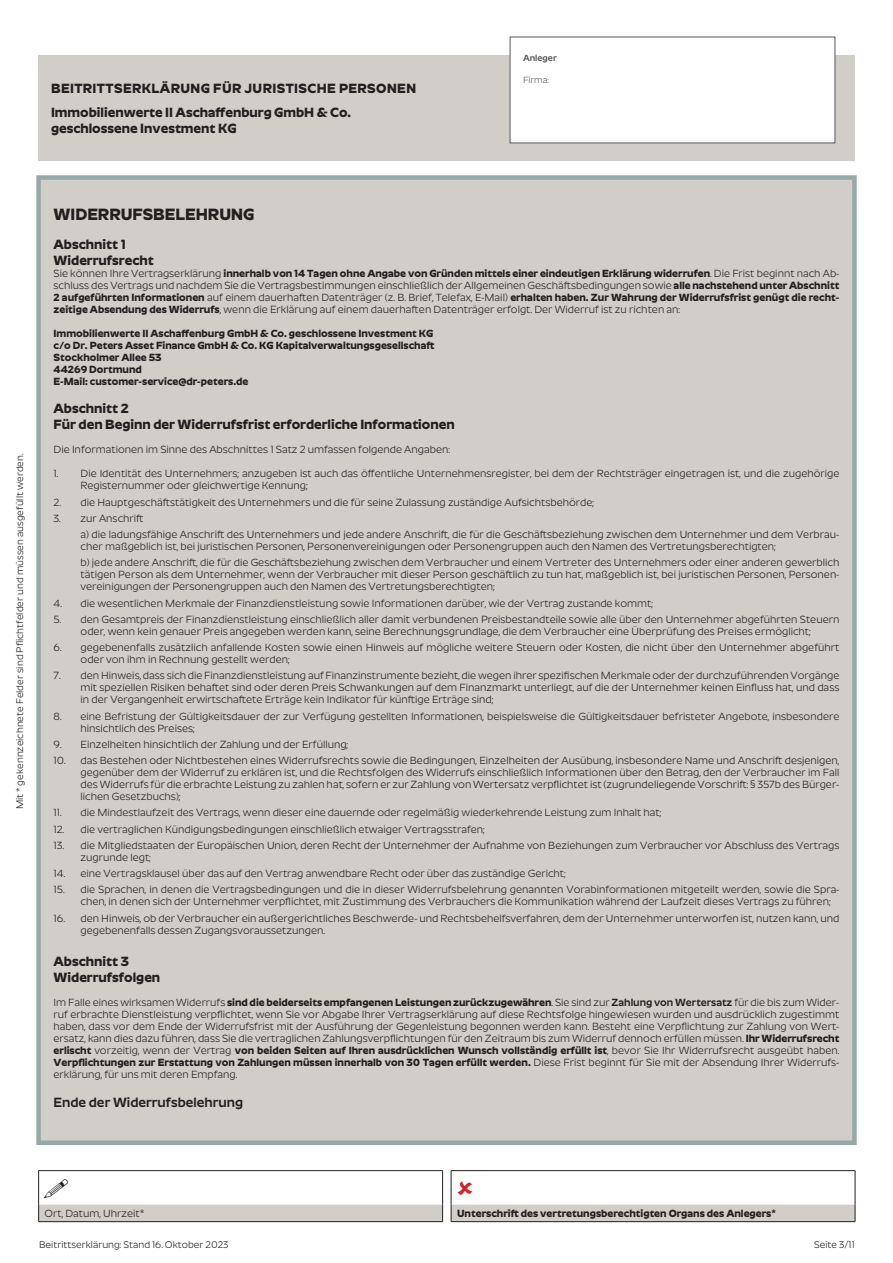
<style>
.page{position:relative;width:893px;height:1263px;background:#fff}
.page>*{position:absolute;margin:0;border:0;box-sizing:border-box;transform-origin:0 0}
.t1{font:700 16.5px "Roundo";color:#231f20}
.t2{font:700 13.5px/16.5px "Roundo";color:#231f20}
.t3{font:700 13.5px "Roundo";letter-spacing:.03em;color:#231f20}
.t4{font:600 13.5px "Roundo";color:#231f20}
.t5{font:10.5px/12px "Roundo";color:#231f20}
.t6{font:700 10.5px "Roundo";color:#231f20}
.t7{font:9.75px "Roundo";color:#231f20}
.t8{font:600 9px "Roundo";color:#57585a}
.t9{font:9px "Roundo";color:#57585a}
.s1{font-weight:700}
.s2{font-weight:600}
</style>
<div class="page">
<div style="left:38px;top:55px;width:817px;height:106px;background:#d1cdc9"></div>
<div style="left:39px;top:178px;width:815px;height:965px;background:#d1cdc9"></div>
<div style="left:36px;top:175px;width:821px;height:970px;border:4px solid #95aaa7"></div>
<svg style="left:38px;top:1204px;width:818px;height:18px;background:#cecac6"></svg>
<hr style="left:451px;top:1221px;width:404px;height:1px;background:#231f20">
<hr style="left:38px;top:1170px;width:405px;height:1px;background:#231f20">
<hr style="left:38px;top:1171px;width:1px;height:33px;background:#231f20">
<hr style="left:442px;top:1171px;width:1px;height:33px;background:#231f20">
<hr style="left:451px;top:1170px;width:404px;height:1px;background:#231f20">
<hr style="left:855px;top:1171px;width:1px;height:33px;background:#231f20">
<hr style="left:451px;top:1171px;width:1px;height:33px;background:#231f20">
<div style="left:510px;top:37px;width:325px;height:106px;background:#fff"></div>
<p class="t3" style="left:51px;top:80px;width:367px">BEITRITTSERKLÄRUNG FÜR JURISTISCHE PERSONEN</p>
<p class="t2" style="left:51px;top:105px;width:302px">Immobilienwerte II Aschaffenburg GmbH &amp; Co. geschlossene Investment KG</p>
<p class="t8" style="left:523px;top:53px;width:35px">Anleger</p>
<p class="t9" style="left:523px;top:75px;width:27px">Firma:</p>
<p class="t7" style="left:14px;top:809px;width:357px;rotate:-90deg">Mit * gekennzeichnete Felder sind Pflichtfelder und müssen ausgefüllt werden.</p>
<p class="t1" style="left:54px;top:205px;width:202px">WIDERRUFSBELEHRUNG</p>
<p class="t2" style="left:54px;top:237px;width:74px">Abschnitt 1</p>
<p class="t2" style="left:54px;top:253px;width:102px">Widerrufsrecht</p>
<p class="t5" style="left:54px;top:268px;width:787px;text-align:justify">Sie können Ihre Vertragserklärung <span class="s1">innerhalb von 14 Tagen ohne Angabe von Gründen mittels einer eindeutigen Erklärung widerrufen</span>. Die Frist beginnt nach Ab&shy;schluss des Vertrags und nachdem Sie die Vertragsbestimmungen einschließlich der Allgemeinen Geschäftsbedingungen sowie <span class="s1">alle nachstehend unter Abschnitt 2 aufgeführten Informationen</span> auf einem dauerhaften Datenträger (z. B. Brief, Telefax, E-Mail) <span class="s1">erhalten haben. Zur Wahrung der Widerrufsfrist genügt die recht&shy;zeitige Absendung des Widerrufs</span>, wenn die Erklärung auf einem dauerhaften Datenträger erfolgt. Der Widerruf ist zu richten an:</p>
<p class="t6" style="left:54px;top:327px;width:381px">Immobilienwerte II Aschaffenburg GmbH &amp; Co. geschlossene Investment KG</p>
<p class="t6" style="left:54px;top:339px;width:382px">c/o Dr. Peters Asset Finance GmbH &amp; Co. KG Kapitalverwaltungsgesellschaft</p>
<p class="t6" style="left:54px;top:351px;width:110px">Stockholmer Allee 53</p>
<p class="t6" style="left:54px;top:363px;width:90px">44269 Dortmund</p>
<p class="t6" style="left:54px;top:375px;width:196px">E-Mail: customer-service@dr-peters.de</p>
<p class="t2" style="left:54px;top:401px;width:77px">Abschnitt 2</p>
<p class="t2" style="left:54px;top:418px;width:403px">Für den Beginn der Widerrufsfrist erforderliche Informationen</p>
<p class="t5" style="left:54px;top:444px;width:398px">Die Informationen im Sinne des Abschnittes 1 Satz 2 umfassen folgende Angaben:</p>
<p class="t5" style="left:81px;top:468px;width:760px;text-indent:-27px">1. Die Identität des Unternehmers; anzugeben ist auch das öffentliche Unternehmensregister, bei dem der Rechtsträger eingetragen ist, und die zugehörige<br>Registernummer oder gleichwertige Kennung;</p>
<p class="t5" style="left:54px;top:497px;width:542px">2. die Hauptgeschäftstätigkeit des Unternehmers und die für seine Zulassung zuständige Aufsichtsbehörde;</p>
<p class="t5" style="left:54px;top:513px;width:91px">3. zur Anschrift</p>
<p class="t5" style="left:81px;top:529px;width:760px">a) die ladungsfähige Anschrift des Unternehmers und jede andere Anschrift, die für die Geschäftsbeziehung zwischen dem Unternehmer und dem Verbrau&shy;cher maßgeblich ist, bei juristischen Personen, Personenvereinigungen oder Personengruppen auch den Namen des Vertretungsberechtigten;</p>
<p class="t5" style="left:81px;top:557px;width:760px;text-align:justify">b) jede andere Anschrift, die für die Geschäftsbeziehung zwischen dem Verbraucher und einem Vertreter des Unternehmers oder einer anderen gewerblich tätigen Person als dem Unternehmer, wenn der Verbraucher mit dieser Person geschäftlich zu tun hat, maßgeblich ist, bei juristischen Personen, Personen&shy;vereinigungen der Personengruppen auch den Namen des Vertretungsberechtigten;</p>
<p class="t5" style="left:54px;top:598px;width:601px">4. die wesentlichen Merkmale der Finanzdienstleistung sowie Informationen darüber, wie der Vertrag zustande kommt;</p>
<p class="t5" style="left:54px;top:614px;width:787px;text-align:center">5. den Gesamtpreis der Finanzdienstleistung einschließlich aller damit verbundenen Preisbestandteile sowie alle über den Unternehmer abgeführten Steuern oder, wenn kein genauer Preis angegeben werden kann, seine Berechnungsgrundlage, die dem Verbraucher eine Überprüfung des Preises ermöglicht;</p>
<p class="t5" style="left:81px;top:642px;width:760px;text-indent:-27px">6. gegebenenfalls zusätzlich anfallende Kosten sowie einen Hinweis auf mögliche weitere Steuern oder Kosten, die nicht über den Unternehmer abgeführt oder von ihm in Rechnung gestellt werden;</p>
<p class="t5" style="left:81px;top:670px;width:760px;text-align:justify;text-indent:-27px">7. den Hinweis, dass sich die Finanzdienstleistung auf Finanzinstrumente bezieht, die wegen ihrer spezifischen Merkmale oder der durchzuführenden Vorgänge mit speziellen Risiken behaftet sind oder deren Preis Schwankungen auf dem Finanzmarkt unterliegt, auf die der Unternehmer keinen Einfluss hat, und dass in der Vergangenheit erwirtschaftete Erträge kein Indikator für künftige Erträge sind;</p>
<p class="t5" style="left:81px;top:711px;width:760px;text-indent:-27px">8. eine Befristung der Gültigkeitsdauer der zur Verfügung gestellten Informationen, beispielsweise die Gültigkeitsdauer befristeter Angebote, insbesondere hinsichtlich des Preises;</p>
<p class="t5" style="left:54px;top:739px;width:296px">9. Einzelheiten hinsichtlich der Zahlung und der Erfüllung;</p>
<p class="t5" style="left:81px;top:755px;width:760px;text-align:justify;text-indent:-27px">10. das Bestehen oder Nichtbestehen eines Widerrufsrechts sowie die Bedingungen, Einzelheiten der Ausübung, insbesondere Name und Anschrift desjenigen, gegenüber dem der Widerruf zu erklären ist, und die Rechtsfolgen des Widerrufs einschließlich Informationen über den Betrag, den der Verbraucher im Fall des Widerrufs für die erbrachte Leistung zu zahlen hat, sofern er zur Zahlung von Wertersatz verpflichtet ist (zugrundeliegende Vorschrift: § 357b des Bürger&shy;lichen Gesetzbuchs);</p>
<p class="t5" style="left:54px;top:807px;width:609px">11. die Mindestlaufzeit des Vertrags, wenn dieser eine dauernde oder regelmäßig wiederkehrende Leistung zum Inhalt hat;</p>
<p class="t5" style="left:54px;top:824px;width:433px">12. die vertraglichen Kündigungsbedingungen einschließlich etwaiger Vertragsstrafen;</p>
<p class="t5" style="left:81px;top:840px;width:760px;text-indent:-27px">13. die Mitgliedstaaten der Europäischen Union, deren Recht der Unternehmer der Aufnahme von Beziehungen zum Verbraucher vor Abschluss des Vertrags zugrunde legt;</p>
<p class="t5" style="left:54px;top:868px;width:514px">14. eine Vertragsklausel über das auf den Vertrag anwendbare Recht oder über das zuständige Gericht;</p>
<p class="t5" style="left:81px;top:884px;width:760px;text-indent:-27px">15. die Sprachen, in denen die Vertragsbedingungen und die in dieser Widerrufsbelehrung genannten Vorabinformationen mitgeteilt werden, sowie die Spra&shy;chen, in denen sich der Unternehmer verpflichtet, mit Zustimmung des Verbrauchers die Kommunikation während der Laufzeit dieses Vertrags zu führen;</p>
<p class="t5" style="left:81px;top:913px;width:760px;text-indent:-27px">16. den Hinweis, ob der Verbraucher ein außergerichtliches Beschwerde- und Rechtsbehelfsverfahren, dem der Unternehmer unterworfen ist, nutzen kann, und gegebenenfalls dessen Zugangsvoraussetzungen.</p>
<p class="t2" style="left:54px;top:954px;width:77px">Abschnitt 3</p>
<p class="t2" style="left:54px;top:971px;width:108px">Widerrufsfolgen</p>
<p class="t5" style="left:54px;top:997px;width:787px;text-align:justify">Im Falle eines wirksamen Widerrufs <span class="s1">sind die beiderseits empfangenen Leistungen zurückzugewähren</span>. Sie sind zur <span class="s2">Zahlung von Wertersatz</span> für die bis zum Wider&shy;ruf erbrachte Dienstleistung verpflichtet, wenn Sie vor Abgabe Ihrer Vertragserklärung auf diese Rechtsfolge hingewiesen wurden und ausdrücklich zugestimmt haben, dass vor dem Ende der Widerrufsfrist mit der Ausführung der Gegenleistung begonnen werden kann. Besteht eine Verpflichtung zur Zahlung von Wert&shy;ersatz, kann dies dazu führen, dass Sie die vertraglichen Zahlungsverpflichtungen für den Zeitraum bis zum Widerruf dennoch erfüllen müssen. <span class="s1">Ihr Widerrufsrecht erlischt</span> vorzeitig, wenn der Vertrag <span class="s1">von beiden Seiten auf Ihren ausdrücklichen Wunsch vollständig erfüllt ist</span>, bevor Sie Ihr Widerrufsrecht ausgeübt haben.<br><span class="s1">Verpflichtungen zur Erstattung von Zahlungen müssen innerhalb von 30 Tagen erfüllt werden.</span> Diese Frist beginnt für Sie mit der Absendung Ihrer Widerrufs&shy;erklärung, für uns mit deren Empfang.</p>
<p class="t4" style="left:54px;top:1094px;width:191px">Ende der Widerrufsbelehrung</p>
<p class="t5" style="left:45px;top:1208px;width:101px">Ort, Datum, Uhrzeit*</p>
<p class="t6" style="left:457px;top:1207px;width:320px">Unterschrift des vertretungsberechtigten Organs des Anlegers*</p>
<p class="t7" style="left:39px;top:1239px;width:191px">Beitrittserklärung: Stand 16. Oktober 2023</p>
<p class="t7" style="left:814px;top:1239px;width:42px">Seite 3/11</p>
</div>
